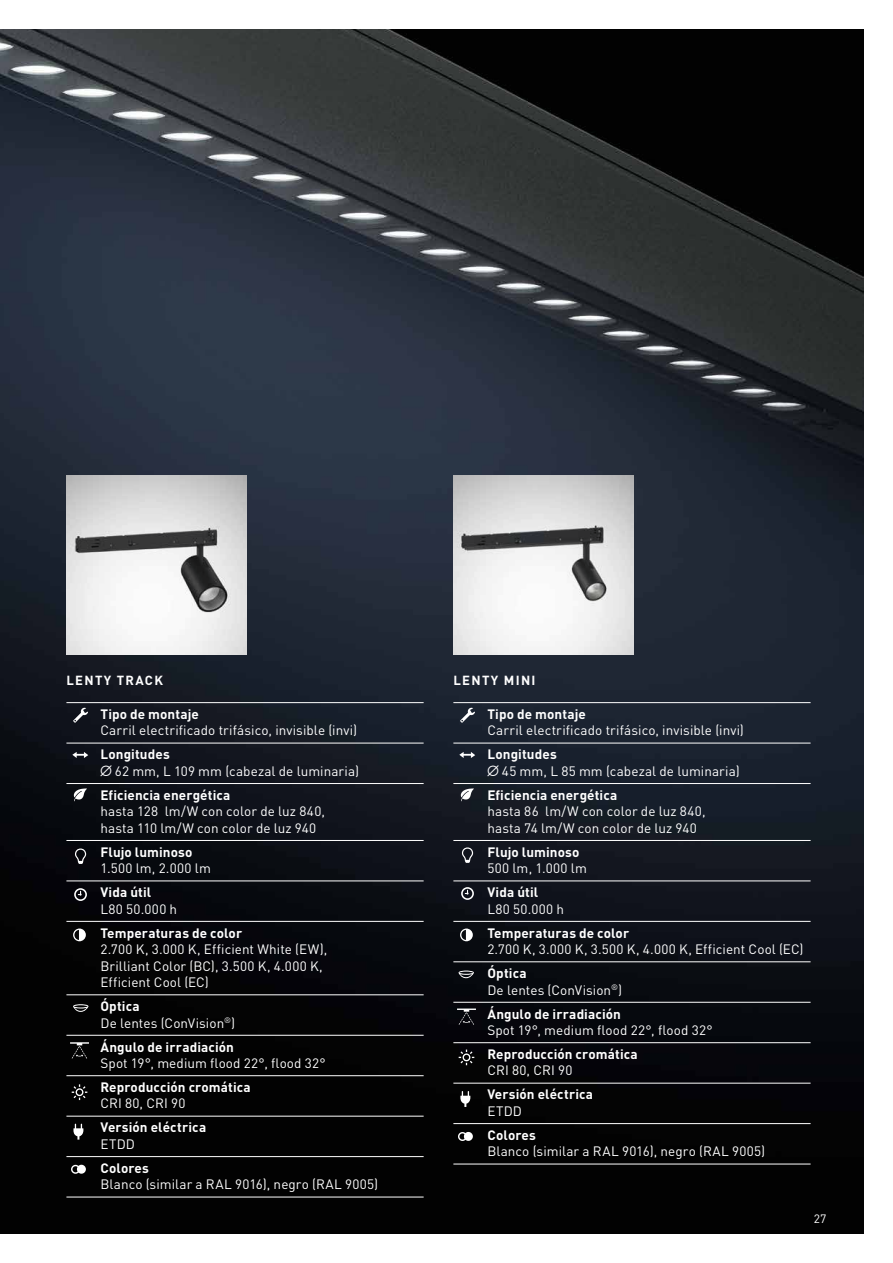
<style>
.page{position:relative;width:893px;height:1263px;background:#fff}
.page>*{position:absolute;margin:0;border:0;box-sizing:border-box;transform-origin:0 0}
.t1{font:13.5px/16.5px "Trilux DIN";letter-spacing:.005em;color:#fff}
.t2{font:700 13.5px "Trilux DIN";letter-spacing:.005em;color:#fff}
.t3{font:13.5px "Trilux DIN";letter-spacing:.025em;color:#fff}
.t4{font:700 13.05px "Trilux DIN";letter-spacing:.1em;color:#fff}
.t5{font:12px "Trilux DIN";color:#fff}
.s1{font-weight:700}
</style>
<div class="page">
<img style="left:0;top:30px;width:863px;height:1203px">
<hr style="left:66px;top:702px;width:358px;height:1px;background:#fff">
<hr style="left:66px;top:743px;width:358px;height:1px;background:#fff">
<hr style="left:66px;top:783px;width:358px;height:1px;background:#fff">
<hr style="left:66px;top:840px;width:358px;height:1px;background:#fff">
<hr style="left:66px;top:881px;width:358px;height:1px;background:#fff">
<hr style="left:66px;top:921px;width:358px;height:1px;background:#fff">
<hr style="left:66px;top:994px;width:358px;height:1px;background:#fff">
<hr style="left:66px;top:1035px;width:358px;height:1px;background:#fff">
<hr style="left:66px;top:1075px;width:358px;height:1px;background:#fff">
<hr style="left:66px;top:1116px;width:358px;height:1px;background:#fff">
<hr style="left:66px;top:1156px;width:358px;height:1px;background:#fff">
<hr style="left:66px;top:1197px;width:358px;height:1px;background:#fff">
<svg style="left:74px;top:888px;width:13px;height:13px"></svg>
<svg style="left:73px;top:708px;width:15px;height:15px"></svg>
<svg style="left:75px;top:848px;width:11px;height:16px"></svg>
<svg style="left:72px;top:1084px;width:15px;height:16px"></svg>
<div style="left:77px;top:1165px;width:9px;height:9px;background:#fff;border-radius:50%"></div>
<svg style="left:71px;top:1165px;width:9px;height:9px"></svg>
<svg style="left:73px;top:1124px;width:10px;height:15px"></svg>
<svg style="left:73px;top:928px;width:13px;height:13px"></svg>
<svg style="left:72px;top:752px;width:16px;height:6px"></svg>
<svg style="left:74px;top:788px;width:13px;height:13px"></svg>
<hr style="left:453px;top:702px;width:358px;height:1px;background:#fff">
<hr style="left:453px;top:743px;width:358px;height:1px;background:#fff">
<hr style="left:453px;top:783px;width:358px;height:1px;background:#fff">
<hr style="left:453px;top:840px;width:358px;height:1px;background:#fff">
<hr style="left:453px;top:881px;width:358px;height:1px;background:#fff">
<hr style="left:453px;top:921px;width:358px;height:1px;background:#fff">
<hr style="left:453px;top:961px;width:358px;height:1px;background:#fff">
<hr style="left:453px;top:1002px;width:358px;height:1px;background:#fff">
<hr style="left:453px;top:1042px;width:358px;height:1px;background:#fff">
<hr style="left:453px;top:1083px;width:358px;height:1px;background:#fff">
<hr style="left:453px;top:1123px;width:358px;height:1px;background:#fff">
<hr style="left:453px;top:1164px;width:358px;height:1px;background:#fff">
<svg style="left:461px;top:887px;width:13px;height:13px"></svg>
<svg style="left:460px;top:708px;width:15px;height:15px"></svg>
<svg style="left:462px;top:847px;width:11px;height:16px"></svg>
<svg style="left:459px;top:1049px;width:15px;height:16px"></svg>
<div style="left:464px;top:1132px;width:9px;height:9px;background:#fff;border-radius:50%"></div>
<svg style="left:458px;top:1132px;width:9px;height:9px"></svg>
<svg style="left:460px;top:1091px;width:10px;height:16px"></svg>
<svg style="left:460px;top:928px;width:13px;height:13px"></svg>
<svg style="left:459px;top:752px;width:16px;height:6px"></svg>
<svg style="left:461px;top:788px;width:13px;height:13px"></svg>
<img style="left:66px;top:475px;width:180px;height:180px">
<img style="left:453px;top:475px;width:180px;height:180px">
<svg style="left:70px;top:1042px;width:19px;height:17px"></svg>
<svg style="left:457px;top:1008px;width:19px;height:17px"></svg>
<svg style="left:73px;top:1004px;width:15px;height:8px"></svg>
<svg style="left:459px;top:970px;width:15px;height:8px"></svg>
<p class="t4" style="left:66px;top:672px;width:98px">LENTY TRACK</p>
<p class="t2" style="left:100px;top:705px;width:100px">Tipo de montaje</p>
<p class="t1" style="left:100px;top:722px;width:258px">Carril electrificado trifásico, invisible (invi)</p>
<p class="t2" style="left:100px;top:745px;width:71px">Longitudes</p>
<p class="t1" style="left:100px;top:763px;width:260px">¶ 62 mm, L 109 mm (cabezal de luminaria)</p>
<p class="t2" style="left:100px;top:786px;width:131px">Eficiencia energética</p>
<p class="t1" style="left:100px;top:803px;width:226px">hasta 128 lm/W con color de luz 840, hasta 110 lm/W con color de luz 940</p>
<p class="t2" style="left:100px;top:843px;width:94px">Flujo luminoso</p>
<p class="t3" style="left:100px;top:860px;width:112px">1.500 lm, 2.000 lm</p>
<p class="t2" style="left:100px;top:883px;width:52px">Vida útil</p>
<p class="t1" style="left:100px;top:900px;width:78px">L80 50.000 h</p>
<p class="t2" style="left:100px;top:924px;width:143px">Temperaturas de color</p>
<p class="t1" style="left:100px;top:941px;width:228px">2.700 K, 3.000 K, Efficient White (EW),<br>Brilliant Color (BC), 3.500 K, 4.000 K,<br>Efficient Cool (EC)</p>
<p class="t1" style="left:100px;top:998px;width:136px"><span class="s1">Óptica<br></span>De lentes (ConVision<sup>®</sup>)</p>
<p class="t2" style="left:100px;top:1038px;width:135px">Ángulo de irradiación</p>
<p class="t1" style="left:100px;top:1055px;width:227px">Spot 19°, medium flood 22°, flood 32°</p>
<p class="t2" style="left:100px;top:1078px;width:152px">Reproducción cromática</p>
<p class="t1" style="left:100px;top:1095px;width:87px">CRI 80, CRI 90</p>
<p class="t2" style="left:100px;top:1118px;width:107px">Versión eléctrica</p>
<p class="t1" style="left:100px;top:1136px;width:36px">ETDD</p>
<p class="t2" style="left:100px;top:1159px;width:50px">Colores</p>
<p class="t1" style="left:100px;top:1176px;width:279px">Blanco (similar a RAL 9016), negro (RAL 9005)</p>
<p class="t4" style="left:453px;top:672px;width:84px">LENTY MINI</p>
<p class="t2" style="left:487px;top:705px;width:100px">Tipo de montaje</p>
<p class="t1" style="left:487px;top:722px;width:258px">Carril electrificado trifásico, invisible (invi)</p>
<p class="t2" style="left:487px;top:745px;width:71px">Longitudes</p>
<p class="t1" style="left:487px;top:763px;width:254px">¶ 45 mm, L 85 mm (cabezal de luminaria)</p>
<p class="t2" style="left:487px;top:786px;width:131px">Eficiencia energética</p>
<p class="t1" style="left:487px;top:803px;width:220px">hasta 86 lm/W con color de luz 840, hasta 74 lm/W con color de luz 940</p>
<p class="t2" style="left:487px;top:843px;width:94px">Flujo luminoso</p>
<p class="t3" style="left:487px;top:860px;width:101px">500 lm, 1.000 lm</p>
<p class="t2" style="left:487px;top:883px;width:52px">Vida útil</p>
<p class="t1" style="left:487px;top:900px;width:78px">L80 50.000 h</p>
<p class="t2" style="left:487px;top:924px;width:143px">Temperaturas de color</p>
<p class="t1" style="left:487px;top:941px;width:318px">2.700 K, 3.000 K, 3.500 K, 4.000 K, Efficient Cool (EC)</p>
<p class="t1" style="left:487px;top:965px;width:136px"><span class="s1">Óptica<br></span>De lentes (ConVision<sup>®</sup>)</p>
<p class="t2" style="left:487px;top:1005px;width:135px">Ángulo de irradiación</p>
<p class="t1" style="left:487px;top:1022px;width:227px">Spot 19°, medium flood 22°, flood 32°</p>
<p class="t2" style="left:487px;top:1045px;width:152px">Reproducción cromática</p>
<p class="t1" style="left:487px;top:1062px;width:87px">CRI 80, CRI 90</p>
<p class="t2" style="left:487px;top:1085px;width:107px">Versión eléctrica</p>
<p class="t1" style="left:487px;top:1103px;width:36px">ETDD</p>
<p class="t2" style="left:487px;top:1126px;width:50px">Colores</p>
<p class="t1" style="left:487px;top:1143px;width:279px">Blanco (similar a RAL 9016), negro (RAL 9005)</p>
<p class="t5" style="left:814px;top:1211px;width:14px">27</p>
</div>
